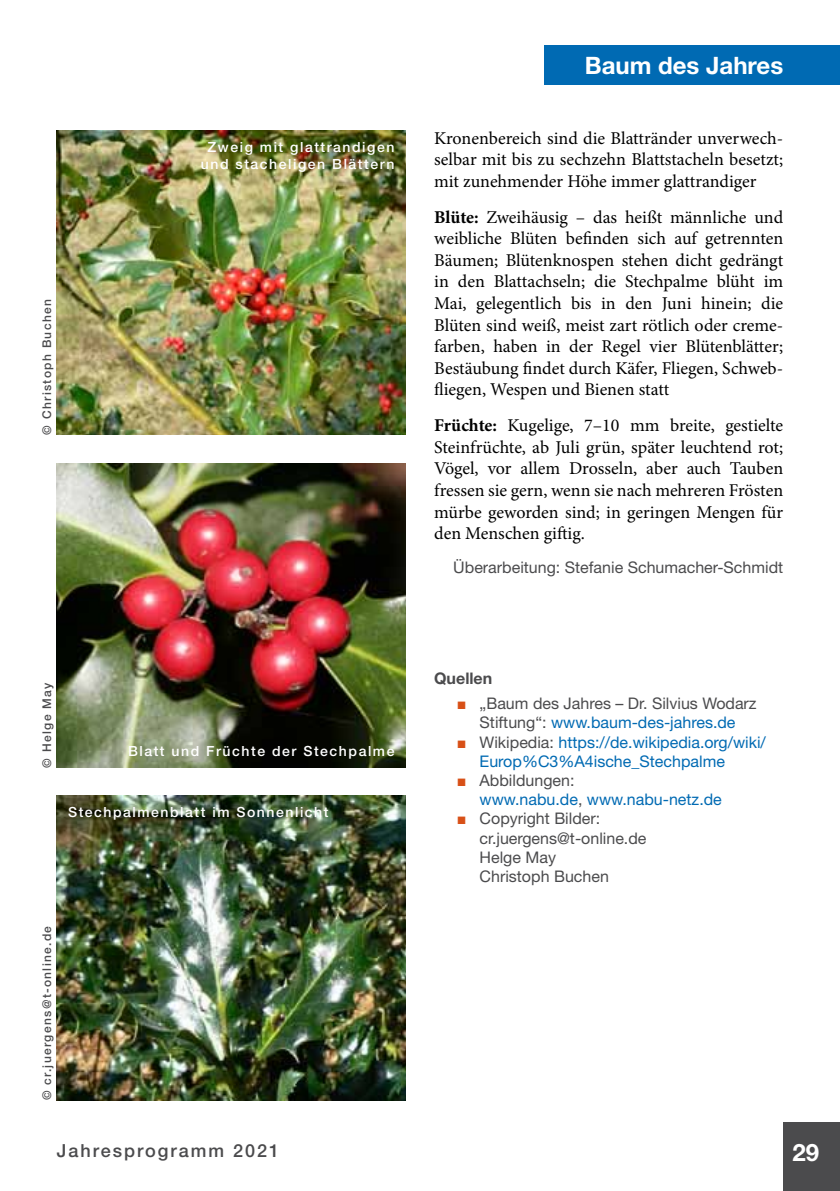
<style>
.page{position:relative;width:840px;height:1191px;background:#fff}
.page>*{position:absolute;margin:0;border:0;box-sizing:border-box;transform-origin:0 0}
.t1{font:700 24px "Helvetica Neue LT Std";color:#fff}
.t2{font:18px/21.6px "Minion Pro";color:#000;text-align:justify}
.t3{font:500 18px "Helvetica Neue LT Std";letter-spacing:.11em;color:#4b4b4d}
.t4{font:16px/19.2px "Helvetica Neue LT Std";color:#4b4b4d;text-align:center}
.t5{font:16px/19.2px "Helvetica Neue LT Std";color:#006ab3}
.t6{font:700 16px "Helvetica Neue LT Std";color:#4b4b4d}
.t7{font:500 14px/16.8px "Helvetica Neue LT Std";letter-spacing:.11em;color:#fff;text-align:center}
.t8{font:500 12px "Helvetica Neue LT Std";letter-spacing:.11em;color:#4b4b4d}
.s1{font-weight:700}
.s2{font-family:"Arial";color:#d85017}
.s3{color:#006ab3}
.s4{color:#4b4b4d}
</style>
<div class="page">
<div style="left:782px;top:1123px;width:57px;height:68px;background:#4b4b4d"></div>
<img style="left:57px;top:796px;width:348px;height:304px">
<div style="left:544px;top:45px;width:295px;height:40px;background:#006ab3"></div>
<img style="left:57px;top:463px;width:348px;height:304px">
<img style="left:57px;top:130px;width:348px;height:305px">
<p class="t8" style="left:40px;top:435px;width:137px;rotate:-90deg">© Christoph Buchen</p>
<p class="t7" style="left:201px;top:138px;width:195px">Zweig mit glattrandigen und stacheligen Blättern</p>
<p class="t8" style="left:40px;top:767px;width:87px;rotate:-90deg">© Helge May</p>
<p class="t7" style="left:128px;top:742px;width:268px">Blatt und Früchte der Stechpalme</p>
<p class="t7" style="left:68px;top:803px;width:262px">Stechpalmenblatt im Sonnenlicht</p>
<p class="t8" style="left:40px;top:1100px;width:176px;rotate:-90deg">© cr.juergens@t-online.de</p>
<h1 class="t1" style="left:584px;top:50px;width:200px">Baum des Jahres</h1>
<p class="t2" style="left:434px;top:127px;width:350px">Kronenbereich sind die Blattränder unverwech&shy;selbar mit bis zu sechzehn Blattstacheln besetzt; mit zunehmender Höhe immer glattrandiger</p>
<p class="t2" style="left:434px;top:206px;width:350px"><span class="s1">Blüte:</span> Zweihäusig – das heißt männliche und weibliche Blüten befinden sich auf getrennten Bäumen; Blütenknospen stehen dicht gedrängt in den Blattachseln; die Stechpalme blüht im Mai, gelegentlich bis in den Juni hinein; die Blüten sind weiß, meist zart rötlich oder creme&shy;farben, haben in der Regel vier Blütenblätter; Bestäubung findet durch Käfer, Fliegen, Schweb&shy;fliegen, Wespen und Bienen statt</p>
<p class="t2" style="left:434px;top:415px;width:350px"><span class="s1">Früchte:</span> Kugelige, 7–10 mm breite, gestielte Steinfrüchte, ab Juli grün, später leuchtend rot; Vögel, vor allem Drosseln, aber auch Tauben fressen sie gern, wenn sie nach mehreren Frösten mürbe geworden sind; in geringen Mengen für den Menschen giftig.</p>
<p class="t4" style="left:453px;top:557px;width:331px">Überarbeitung: Stefanie Schumacher-Schmidt</p>
<p class="t6" style="left:434px;top:668px;width:60px">Quellen</p>
<p class="t4" style="left:456px;top:693px;width:301px"><span class="s2">■</span> „Baum des Jahres – Dr. Silvius Wodarz<br>Stiftung“: <span class="s3">www.baum-des-jahres.de</span></p>
<p class="t5" style="left:479px;top:732px;width:288px;text-indent:-23px"><span class="s2">■</span> <span class="s4">Wikipedia:</span> https://de.wikipedia.org/wiki/<br>Europ%C3%A4ische_Stechpalme</p>
<p class="t5" style="left:479px;top:770px;width:244px;text-indent:-23px"><span class="s2">■</span> <span class="s4">Abbildungen:<br></span>www.nabu.de<span class="s4">,</span> www.nabu-netz.de</p>
<p class="t4" style="left:479px;top:809px;width:168px;text-align:left;text-indent:-23px"><span class="s2">■</span> Copyright Bilder: cr.juergens@t-online.de<br>Helge May<br>Christoph Buchen</p>
<p class="t3" style="left:57px;top:1139px;width:224px">Jahresprogramm 2021</p>
<h1 class="t1" style="left:792px;top:1138px;width:28px">29</h1>
</div>
